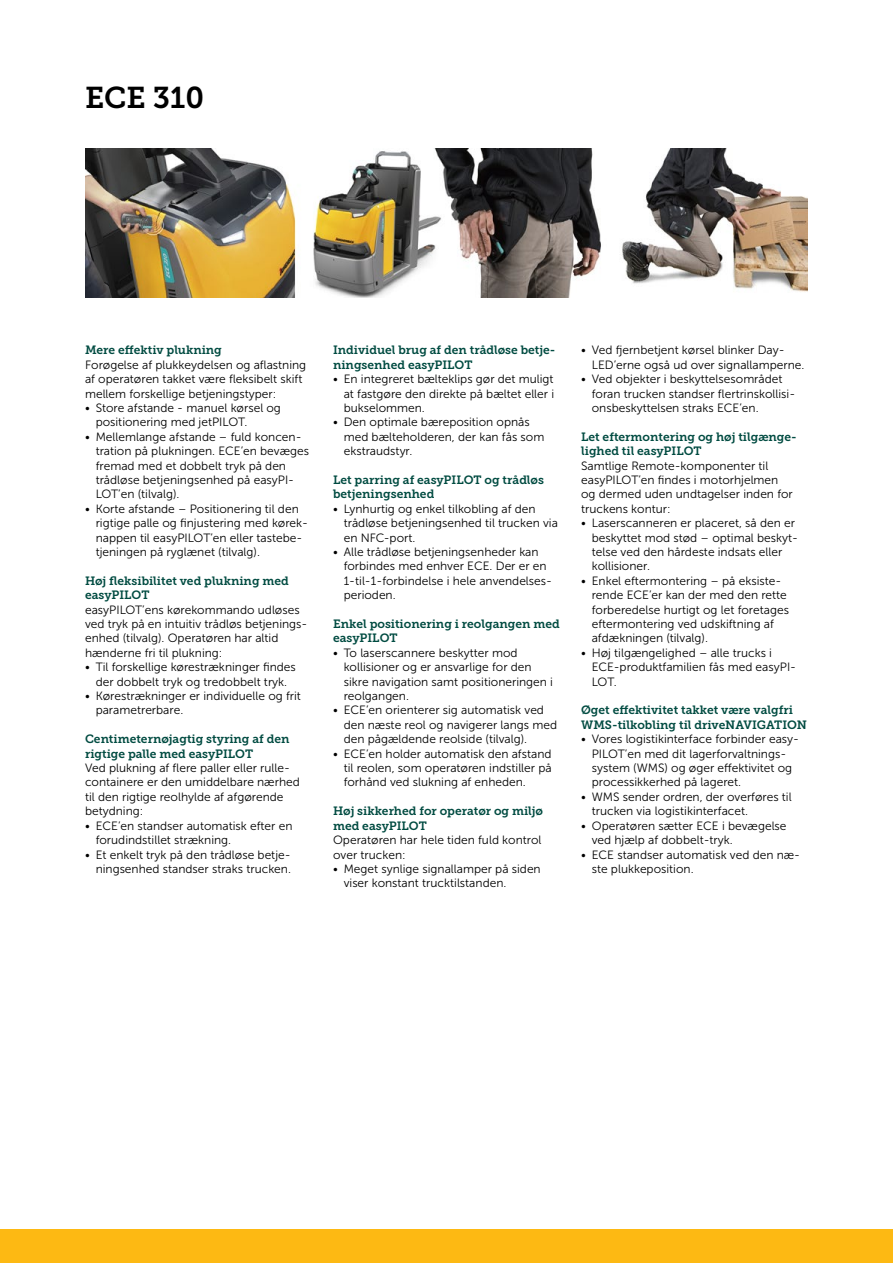
<style>
.page{position:relative;width:893px;height:1263px;background:#fff}
.page>*{position:absolute;margin:0;border:0;box-sizing:border-box;transform-origin:0 0}
.t1{font:30px "Museo JH Slab 700";color:#000}
.t2{font:12px/14.4px "Museo JH Sans 300";color:#000}
.t3{font:12px/14.4px "Museo JH Slab 700";color:#004b41}
</style>
<div class="page">
<div style="left:0;top:1229px;width:893px;height:34px;background:#fdb913"></div>
<img style="left:85px;top:149px;width:723px;height:148px">
<h1 class="t1" style="left:85px;top:80px;width:121px">ECE 310</h1>
<p class="t3" style="left:85px;top:343px;width:138px">Mere effektiv plukning</p>
<p class="t2" style="left:85px;top:358px;width:223px">Forøgelse af plukkeydelsen og aflastning af operatøren takket være fleksibelt skift mellem forskellige betjeningstyper:</p>
<p class="t2" style="left:96px;top:401px;width:187px;text-indent:-11px">• Store afstande - manuel kørsel og positionering med jetPILOT.</p>
<p class="t2" style="left:96px;top:430px;width:215px;text-indent:-11px">• Mellemlange afstande – fuld koncen&shy;tration på plukningen. ECE’en bevæges fremad med et dobbelt tryk på den trådløse betjeningsenhed på easyPI-LOT’en (tilvalg).</p>
<p class="t2" style="left:96px;top:502px;width:214px;text-indent:-11px">• Korte afstande – Positionering til den rigtige palle og finjustering med kørek&shy;nappen til easyPILOT’en eller tastebe&shy;tjeningen på ryglænet (tilvalg).</p>
<p class="t3" style="left:85px;top:574px;width:205px">Høj fleksibilitet ved plukning med easyPILOT</p>
<p class="t2" style="left:85px;top:602px;width:224px">easyPILOT’ens kørekommando udløses ved tryk på en intuitiv trådløs betjenings&shy;enhed (tilvalg). Operatøren har altid hænderne fri til plukning:</p>
<p class="t2" style="left:85px;top:660px;width:212px;text-align:center">• Til forskellige kørestrækninger findes der dobbelt tryk og tredobbelt tryk.</p>
<p class="t2" style="left:96px;top:689px;width:207px;text-indent:-11px">• Kørestrækninger er individuelle og frit parametrerbare.</p>
<p class="t3" style="left:85px;top:732px;width:206px">Centimeternøjagtig styring af den rigtige palle med easyPILOT</p>
<p class="t2" style="left:85px;top:761px;width:216px">Ved plukning af flere paller eller rulle&shy;containere er den umiddelbare nærhed til den rigtige reolhylde af afgørende betydning:</p>
<p class="t2" style="left:96px;top:818px;width:198px;text-indent:-11px">• ECE’en standser automatisk efter en forudindstillet strækning.</p>
<p class="t2" style="left:85px;top:847px;width:207px;text-align:right">• Et enkelt tryk på den trådløse betje&shy;ningsenhed standser straks trucken.</p>
<p class="t3" style="left:333px;top:343px;width:224px">Individuel brug af den trådløse betje&shy;ningsenhed easyPILOT</p>
<p class="t2" style="left:344px;top:372px;width:212px;text-align:justify;text-indent:-11px">• En integreret bælteklips gør det muligt at fastgøre den direkte på bæltet eller i bukselommen.</p>
<p class="t2" style="left:344px;top:415px;width:202px;text-indent:-11px">• Den optimale bæreposition opnås med bælteholderen, der kan fås som ekstraudstyr.</p>
<p class="t3" style="left:333px;top:473px;width:212px">Let parring af easyPILOT og trådløs betjeningsenhed</p>
<p class="t2" style="left:344px;top:502px;width:216px;text-indent:-11px">• Lynhurtig og enkel tilkobling af den trådløse betjeningsenhed til trucken via en NFC-port.</p>
<p class="t2" style="left:344px;top:545px;width:210px;text-indent:-11px">• Alle trådløse betjeningsenheder kan forbindes med enhver ECE. Der er en<br>1-til-1-forbindelse i hele anvendelses&shy;perioden.</p>
<p class="t3" style="left:333px;top:617px;width:228px">Enkel positionering i reolgangen med easyPILOT</p>
<p class="t2" style="left:344px;top:646px;width:211px;text-indent:-11px">• To laserscannere beskytter mod kollisioner og er ansvarlige for den sikre navigation samt positioneringen i reolgangen.</p>
<p class="t2" style="left:344px;top:703px;width:215px;text-indent:-11px">• ECE’en orienterer sig automatisk ved den næste reol og navigerer langs med den pågældende reolside (tilvalg).</p>
<p class="t2" style="left:344px;top:746px;width:209px;text-align:justify;text-indent:-11px">• ECE’en holder automatisk den afstand til reolen, som operatøren indstiller på forhånd ved slukning af enheden.</p>
<p class="t3" style="left:333px;top:804px;width:212px">Høj sikkerhed for operatør og miljø med easyPILOT</p>
<p class="t2" style="left:333px;top:833px;width:210px">Operatøren har hele tiden fuld kontrol over trucken:</p>
<p class="t2" style="left:344px;top:862px;width:199px;text-indent:-11px">• Meget synlige signallamper på siden viser konstant trucktilstanden.</p>
<p class="t2" style="left:592px;top:343px;width:214px;text-indent:-11px">• Ved fjernbetjent kørsel blinker Day-<br>LED’erne også ud over signallamperne.</p>
<p class="t2" style="left:592px;top:372px;width:205px;text-indent:-11px">• Ved objekter i beskyttelsesområdet foran trucken standser flertrinskollisi&shy;onsbeskyttelsen straks ECE’en.</p>
<p class="t3" style="left:581px;top:430px;width:217px">Let eftermontering og høj tilgænge&shy;lighed til easyPILOT</p>
<p class="t2" style="left:581px;top:458px;width:213px">Samtlige Remote-komponenter til easyPILOT’en findes i motorhjelmen og dermed uden undtagelser inden for truckens kontur:</p>
<p class="t2" style="left:592px;top:516px;width:208px;text-indent:-11px">• Laserscanneren er placeret, så den er beskyttet mod stød – optimal beskyt&shy;telse ved den hårdeste indsats eller kollisioner.</p>
<p class="t2" style="left:592px;top:574px;width:199px;text-indent:-11px">• Enkel eftermontering – på eksiste&shy;rende ECE’er kan der med den rette forberedelse hurtigt og let foretages eftermontering ved udskiftning af afdækningen (tilvalg).</p>
<p class="t2" style="left:592px;top:646px;width:206px;text-indent:-11px">• Høj tilgængelighed – alle trucks i<br>ECE-produktfamilien fås med easyPI-<br>LOT.</p>
<p class="t3" style="left:581px;top:703px;width:227px">Øget effektivitet takket være valgfri<br>WMS-tilkobling til driveNAVIGATION</p>
<p class="t2" style="left:592px;top:732px;width:209px;text-indent:-11px">• Vores logistikinterface forbinder easy-PILOT’en med dit lagerforvaltnings&shy;system (WMS) og øger effektivitet og processikkerhed på lageret.</p>
<p class="t2" style="left:592px;top:790px;width:201px;text-indent:-11px">• WMS sender ordren, der overføres til trucken via logistikinterfacet.</p>
<p class="t2" style="left:592px;top:818px;width:196px;text-indent:-11px">• Operatøren sætter ECE i bevægelse ved hjælp af dobbelt-tryk.</p>
<p class="t2" style="left:592px;top:847px;width:210px;text-indent:-11px">• ECE standser automatisk ved den næ&shy;ste plukkeposition.</p>
</div>
